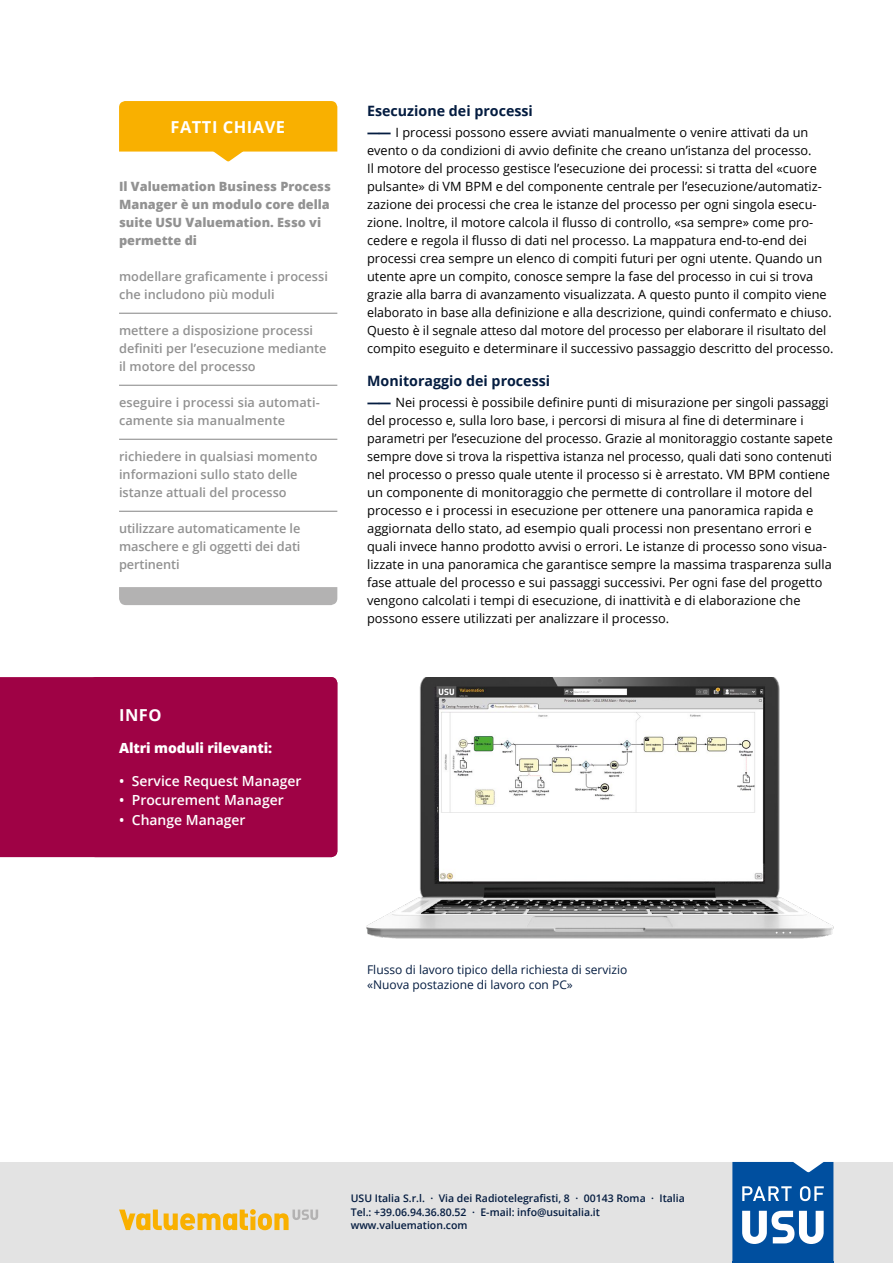
<style>
.page{position:relative;width:893px;height:1263px;background:#fff}
.page>*{position:absolute;margin:0;border:0;box-sizing:border-box;transform-origin:0 0}
.Infofasten_Head{font:700 16.5px "Open Sans";letter-spacing:.03em;color:#fff}
.Störer_Head{font:700 16.5px "Open Sans";color:#fff}
.H3_Zwischenüberschri{font:700 14.25px "Open Sans";color:#041c40}
.t1{font:600 13.95px "Open Sans";color:#fff}
.Störer_Text{font:800 13.95px "Open Sans";letter-spacing:-.005em;color:#fff}
.t2{font:12.75px/18px "Open Sans";color:#000}
.Text_mit_Absatzlinie{font:600 12.75px/18px "Open Sans";color:#929292}
.Text_mit_Absatzlinie-2{font:800 12.75px/18px "Open Sans";color:#929292}
.Bildunterschrift{font:12px/15px "Open Sans";color:#041c40}
.t3{font:600 10.5px/13.5px "Open Sans";color:#041c40}
.s1{font-weight:800;color:#041c40}
</style>
<div class="page">
<div style="left:0;top:1162px;width:893px;height:101px;background:#e3e3e3"></div>
<svg style="left:732px;top:1162px;width:101px;height:101px"></svg>
<svg style="left:119px;top:1209px;width:199px;height:21px;background:#eaca7b"></svg>
<img style="left:366px;top:677px;width:468px;height:262px">
<hr style="left:119px;top:313px;width:218px;height:1px;background:#929292">
<hr style="left:119px;top:385px;width:218px;height:1px;background:#929292">
<hr style="left:119px;top:439px;width:218px;height:1px;background:#929292">
<hr style="left:119px;top:511px;width:218px;height:1px;background:#929292">
<div style="left:119px;top:587px;width:218px;height:18px;background:#b3b2b2"></div>
<svg style="left:119px;top:101px;width:218px;height:61px"></svg>
<div style="left:0;top:677px;width:337px;height:180px;background:#9f0245"></div>
<div style="left:89px;top:677px;width:248px;height:180px;background:#9f0245;border-radius:6px"></div>
<p class="Infofasten_Head" style="left:170px;top:115px;width:116px">FATTI CHIAVE</p>
<p class="Text_mit_Absatzlinie-2" style="left:119px;top:177px;width:213px">Il Valuemation Business Process<br>Manager è un modulo core della suite USU Valuemation. Esso vi permette di</p>
<p class="Text_mit_Absatzlinie" style="left:119px;top:267px;width:210px">modellare graficamente i processi che includono più moduli</p>
<p class="Text_mit_Absatzlinie" style="left:119px;top:321px;width:209px">mettere a disposizione processi definiti per l’esecuzione mediante il motore del processo</p>
<p class="Text_mit_Absatzlinie" style="left:119px;top:393px;width:202px">eseguire i processi sia automati&shy;camente sia manualmente</p>
<p class="Text_mit_Absatzlinie" style="left:119px;top:447px;width:200px">richiedere in qualsiasi momento informazioni sullo stato delle istanze attuali del processo</p>
<p class="Text_mit_Absatzlinie" style="left:119px;top:519px;width:183px;text-align:justify">utilizzare automaticamente le maschere e gli oggetti dei dati pertinenti</p>
<p class="Störer_Head" style="left:119px;top:703px;width:44px">INFO</p>
<p class="Störer_Text" style="left:119px;top:737px;width:155px">Altri moduli rilevanti:</p>
<p class="t1" style="left:119px;top:771px;width:184px">• Service Request Manager</p>
<p class="t1" style="left:119px;top:790px;width:166px">• Procurement Manager</p>
<p class="t1" style="left:119px;top:810px;width:128px">• Change Manager</p>
<p class="H3_Zwischenüberschri" style="left:367px;top:101px;width:167px">Esecuzione dei processi</p>
<p class="t2" style="left:367px;top:123px;width:468px"><span class="s1">――—</span>I processi possono essere avviati manualmente o venire attivati da un evento o da condizioni di avvio definite che creano un’istanza del processo.<br>Il motore del processo gestisce l’esecuzione dei processi: si tratta del «cuore pulsante» di VM BPM e del componente centrale per l’esecuzione/automatiz&shy;zazione dei processi che crea le istanze del processo per ogni singola esecu&shy;zione. Inoltre, il motore calcola il flusso di controllo, «sa sempre» come pro&shy;cedere e regola il flusso di dati nel processo. La mappatura end-to-end dei processi crea sempre un elenco di compiti futuri per ogni utente. Quando un utente apre un compito, conosce sempre la fase del processo in cui si trova grazie alla barra di avanzamento visualizzata. A questo punto il compito viene elaborato in base alla definizione e alla descrizione, quindi confermato e chiuso.<br>Questo è il segnale atteso dal motore del processo per elaborare il risultato del compito eseguito e determinare il successivo passaggio descritto del processo.</p>
<p class="H3_Zwischenüberschri" style="left:367px;top:371px;width:185px">Monitoraggio dei processi</p>
<p class="t2" style="left:367px;top:393px;width:467px"><span class="s1">――—</span>Nei processi è possibile definire punti di misurazione per singoli passaggi del processo e, sulla loro base, i percorsi di misura al fine di determinare i parametri per l’esecuzione del processo. Grazie al monitoraggio costante sapete sempre dove si trova la rispettiva istanza nel processo, quali dati sono contenuti nel processo o presso quale utente il processo si è arrestato. VM BPM contiene un componente di monitoraggio che permette di controllare il motore del processo e i processi in esecuzione per ottenere una panoramica rapida e aggiornata dello stato, ad esempio quali processi non presentano errori e quali invece hanno prodotto avvisi o errori. Le istanze di processo sono visua&shy;lizzate in una panoramica che garantisce sempre la massima trasparenza sulla fase attuale del processo e sui passaggi successivi. Per ogni fase del progetto vengono calcolati i tempi di esecuzione, di inattività e di elaborazione che possono essere utilizzati per analizzare il processo.</p>
<p class="Bildunterschrift" style="left:367px;top:962px;width:262px">Flusso di lavoro tipico della richiesta di servizio «Nuova postazione di lavoro con PC»</p>
<p class="t3" style="left:351px;top:1191px;width:336px">USU Italia S.r.l. · Via dei Radiotelegrafisti, 8 · 00143 Roma · Italia<br>Tel.: +39.06.94.36.80.52 · E-mail: info@usuitalia.it www.valuemation.com</p>
</div>
